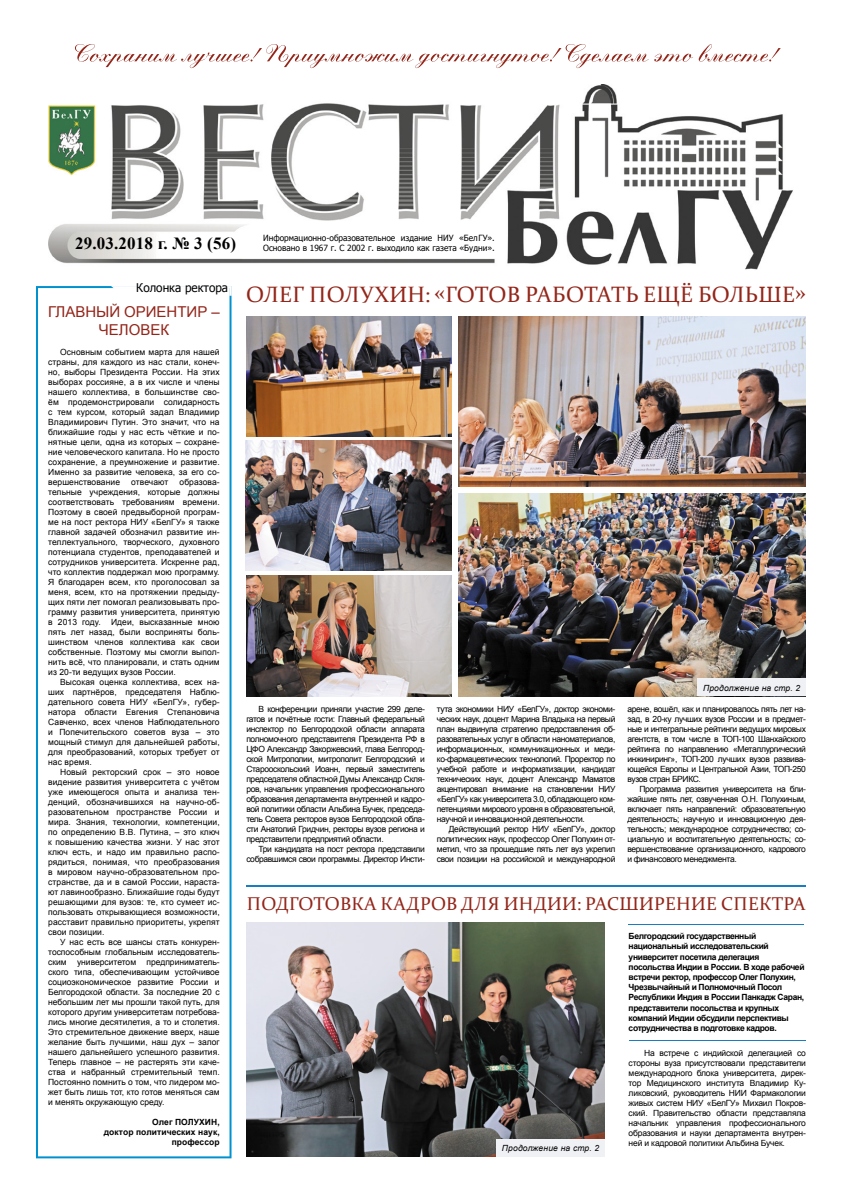
<style>
.page{position:relative;width:842px;height:1191px;background:#fff}
.page>*{position:absolute;margin:0;border:0;box-sizing:border-box;transform-origin:0 0}
.t1{font:22.2px "Constantia";letter-spacing:.02em;color:#932519}
.t2{font:18.5px "Constantia";letter-spacing:.02em;color:#932519}
.t3{font:700 17px "Times New Roman";letter-spacing:.01em;color:#000}
.t4{font:15px/18px "Arial";color:#932519;text-align:center}
.t5{font:12px "Tahoma";color:#000}
.t6{font:8.5px/10px "Arial";letter-spacing:-.04em;color:#000;text-align:justify}
.t7{font:700 8.5px/10.2px "Arial";letter-spacing:-.04em;color:#000}
.t8{font:8.5px/10.8px "Tahoma";color:#000}
.t9{font:700 8.5px/10px "Arial";letter-spacing:.01em;color:#000;text-align:right}
.t10{font:italic 8.5px "Arial";letter-spacing:.02em;color:#000}
.t11{font:8.5px "Arial";color:#000}
.s1{font-size:9px}
</style>
<div class="page">
<svg style="left:75px;top:44px;width:706px;height:24px"></svg>
<img style="left:49px;top:85px;width:744px;height:185px">
<hr style="left:629px;top:924px;width:175px;height:1px;background:#197ec0">
<hr style="left:629px;top:1040px;width:177px;height:1px;background:#197ec0">
<svg style="left:36px;top:286px;width:195px;height:872px"></svg>
<svg style="left:104px;top:286px;width:128px;height:10px"></svg>
<hr style="left:246px;top:885px;width:560px;height:1px;background:#197ec0">
<img style="left:246px;top:922px;width:359px;height:234px">
<div style="left:496px;top:1138px;width:109px;height:18px;background:#f0f1f5"></div>
<img style="left:245px;top:440px;width:207px;height:130px">
<img style="left:458px;top:316px;width:348px;height:170px">
<img style="left:458px;top:493px;width:348px;height:203px">
<img style="left:246px;top:316px;width:206px;height:120px">
<img style="left:246px;top:576px;width:206px;height:120px">
<div style="left:697px;top:678px;width:109px;height:18px;background:#f0f1f5"></div>
<h3 class="t3" style="left:75px;top:232px;width:163px">29.03.2018 г. № 3 (56)</h3>
<p class="t8" style="left:263px;top:232px;width:233px">Информационно-образовательное издание НИУ «Бел ГУ».<br>Основано в 1967 г. С 2002 г. выходило как газета «Будни»<span class="s1">.</span></p>
<h1 class="t1" style="left:246px;top:280px;width:561px">ОЛЕГ ПОЛУХИН: «ГОТОВ РАБОТАТЬ ЕЩЁ БОЛЬШЕ»</h1>
<h3 class="t5" style="left:136px;top:279px;width:93px">Колонка ректора</h3>
<h3 class="t4" style="left:48px;top:303px;width:173px">ГЛАВНЫЙ ОРИЕНТИР –<br>ЧЕЛОВЕК</h3>
<p class="t6" style="left:48px;top:347px;width:173px;text-indent:12px">Основным событием марта для нашей страны, для каждого из нас стали, конеч&shy;но, выборы Президента России. На этих выборах россияне, а в их числе и члены нашего коллектива, в большинстве сво&shy;ём продемонстрировали солидарность с тем курсом, который задал Владимир Владимирович Путин. Это значит, что на ближайшие годы у нас есть чёткие и по&shy;нятные цели, одна из которых – сохране&shy;ние человеческого капитала. Но не просто сохранение, а преумножение и развитие.<br>Именно за развитие человека, за его со&shy;вершенствование</p>
<p class="t6" style="left:48px;top:477px;width:173px;text-indent:131px">образова&shy;тельные учреждения, которые должны соответствовать требованиям времени.<br>Поэтому в своей предвыборной програм&shy;ме на пост ректора НИУ «БелГУ» я также главной задачей обозначил развитие ин&shy;теллектуального, творческого, духовного потенциала студентов, преподавателей и сотрудников университета. Искренне рад, что коллектив поддержал мою программу.<br>Я благодарен всем, кто проголосовал за меня, всем, кто на протяжении предыду&shy;щих пяти лет помогал реализовывать про&shy;грамму развития университета, принятую в 2013 году. Идеи, высказанные мною пять лет назад, были восприняты боль&shy;шинством членов коллектива как свои собственные. Поэтому мы смогли выпол&shy;нить всё, что планировали, и стать одним из 20-ти ведущих вузов России.</p>
<p class="t6" style="left:48px;top:677px;width:173px;text-indent:12px">Высокая оценка коллектива, всех на&shy;ших партнёров, председателя Наблю&shy;дательного совета НИУ «БелГУ», губер&shy;натора области Евгения Степановича Савченко, всех членов Наблюдательного и Попечительского советов вуза – это мощный стимул для дальнейшей работы, для преобразований, которых требует от нас время.</p>
<p class="t6" style="left:48px;top:767px;width:173px;text-indent:12px">Новый ректорский срок – это новое видение развития университета с учётом уже имеющегося опыта и анализа тен&shy;денций, обозначившихся на научно-об&shy;разовательном пространстве России и мира. Знания, технологии, компетенции, по определению В.В. Путина, – это ключ к повышению качества жизни. У нас этот ключ есть, и надо им правильно распо&shy;рядиться, понимая, что преобразования в мировом научно-образовательном про&shy;странстве, да и в самой России, нараста&shy;ют лавинообразно. Ближайшие годы будут решающими для вузов: те, кто сумеет ис&shy;пользовать открывающиеся возможности, расставит правильно приоритеты, укрепят свои позиции.</p>
<p class="t6" style="left:48px;top:937px;width:173px;text-indent:12px">У нас есть все шансы стать конкурен&shy;тоспособным глобальным исследователь&shy;ским университетом предприниматель&shy;ского типа, обеспечивающим устойчивое социоэкономическое развитие России и Белгородской области. За последние 20 с небольшим лет мы прошли такой путь, для которого другим университетам потребова&shy;лись многие десятилетия, а то и столетия.<br>Это стремительное движение вверх, наше желание быть лучшими, наш дух – залог нашего дальнейшего успешного развития.<br>Теперь главное – не растерять эти каче&shy;ства и набранный стремительный темп.<br>Постоянно помнить о том, что лидером мо&shy;жет быть лишь тот, кто готов меняться сам и менять окружающую среду.</p>
<p class="t9" style="left:104px;top:1117px;width:117px">Олег ПОЛУХИН,<br>доктор политических наук, профессор</p>
<p class="t11" style="left:131px;top:476px;width:39px">отвечают</p>
<p class="t10" style="left:703px;top:682px;width:99px">Продолжение на стр. 2</p>
<p class="t6" style="left:627px;top:704px;width:180px">арене, вошёл, как и планировалось пять лет на&shy;зад, в 20-ку лучших вузов России и в предмет&shy;ные и интегральные рейтинги ведущих мировых агентств, в том числе в ТОП-100 Шанхайского рейтинга по направлению «Металлургический инжиниринг», ТОП-200 лучших вузов развива&shy;ющейся Европы и Центральной Азии, ТОП-250 вузов стран БРИКС.</p>
<p class="t6" style="left:627px;top:784px;width:180px;text-indent:12px">Программа развития университета на бли&shy;жайшие пять лет, озвученная О.Н. Полухиным, включает пять направлений: образовательную деятельность; научную и инновационную дея&shy;тельность; международное сотрудничество; со&shy;циальную и воспитательную деятельность; со&shy;вершенствование организационного, кадрового и финансового менеджмента.</p>
<p class="t6" style="left:437px;top:704px;width:180px">тута экономики НИУ «БелГУ», доктор экономи&shy;ческих наук, доцент Марина Владыка на первый план выдвинула стратегию предоставления об&shy;разовательных услуг в области наноматериалов, информационных, коммуникационных и меди&shy;ко-фармацевтических технологий. Проректор по учебной работе и информатизации, кандидат технических наук, доцент Александр Маматов акцентировал внимание на становлении НИУ «БелГУ» как университета 3.0, обладающего ком&shy;петенциями мирового уровня в образовательной, научной и инновационной деятельности.</p>
<p class="t6" style="left:437px;top:824px;width:180px;text-indent:12px">Действующий ректор НИУ «БелГУ», доктор политических наук, профессор Олег Полухин от&shy;метил, что за прошедшие пять лет вуз укрепил свои позиции на российской и международной</p>
<p class="t6" style="left:246px;top:704px;width:180px;text-indent:12px">В конференции приняли участие 299 деле&shy;гатов и почётные гости: Главный федеральный инспектор по Белгородской области аппарата полномочного представителя Президента РФ в ЦФО Александр Закоржевский, глава Белгород&shy;ской Митрополии, митрополит Белгородский и Старооскольский Иоанн, первый заместитель председателя областной Думы Александр Скля&shy;ров, начальник управления профессионального образования департамента внутренней и кадро&shy;вой политики области Альбина Бучек, председа&shy;тель Совета ректоров вузов Белгородской обла&shy;сти Анатолий Гридчин, ректоры вузов региона и представители предприятий области.</p>
<p class="t6" style="left:246px;top:844px;width:180px;text-align:right">Три кандидата на пост ректора представили собравшимся свои программы. Директор Инсти-</p>
<h2 class="t2" style="left:247px;top:891px;width:560px">ПОДГОТОВКА КАДРОВ ДЛЯ ИНДИИ: РАСШИРЕНИЕ СПЕКТРА</h2>
<p class="t7" style="left:629px;top:931px;width:177px">Белгородский государственный национальный исследовательский университет посетила делегация посольства Индии в России. В ходе рабочей встречи ректор, профессор Олег Полухин, Чрезвычайный и Полномочный Посол Республики Индия в России Панкадж Саран, представители посольства и крупных компаний Индии обсудили перспективы сотрудничества в подготовке кадров.</p>
<p class="t6" style="left:629px;top:1048px;width:179px;text-indent:15px">На встрече с индийской делегацией со стороны вуза присутствовали представители международного блока университета, дирек&shy;тор Медицинского института Владимир Ку&shy;ликовский, руководитель НИИ Фармакологии живых систем НИУ «БелГУ» Михаил Покров&shy;ский. Правительство области представляла начальник управления профессионального образования и науки департамента внутрен&shy;ней и кадровой политики Альбина Бучек.</p>
<p class="t10" style="left:502px;top:1142px;width:99px">Продолжение на стр. 2</p>
</div>
